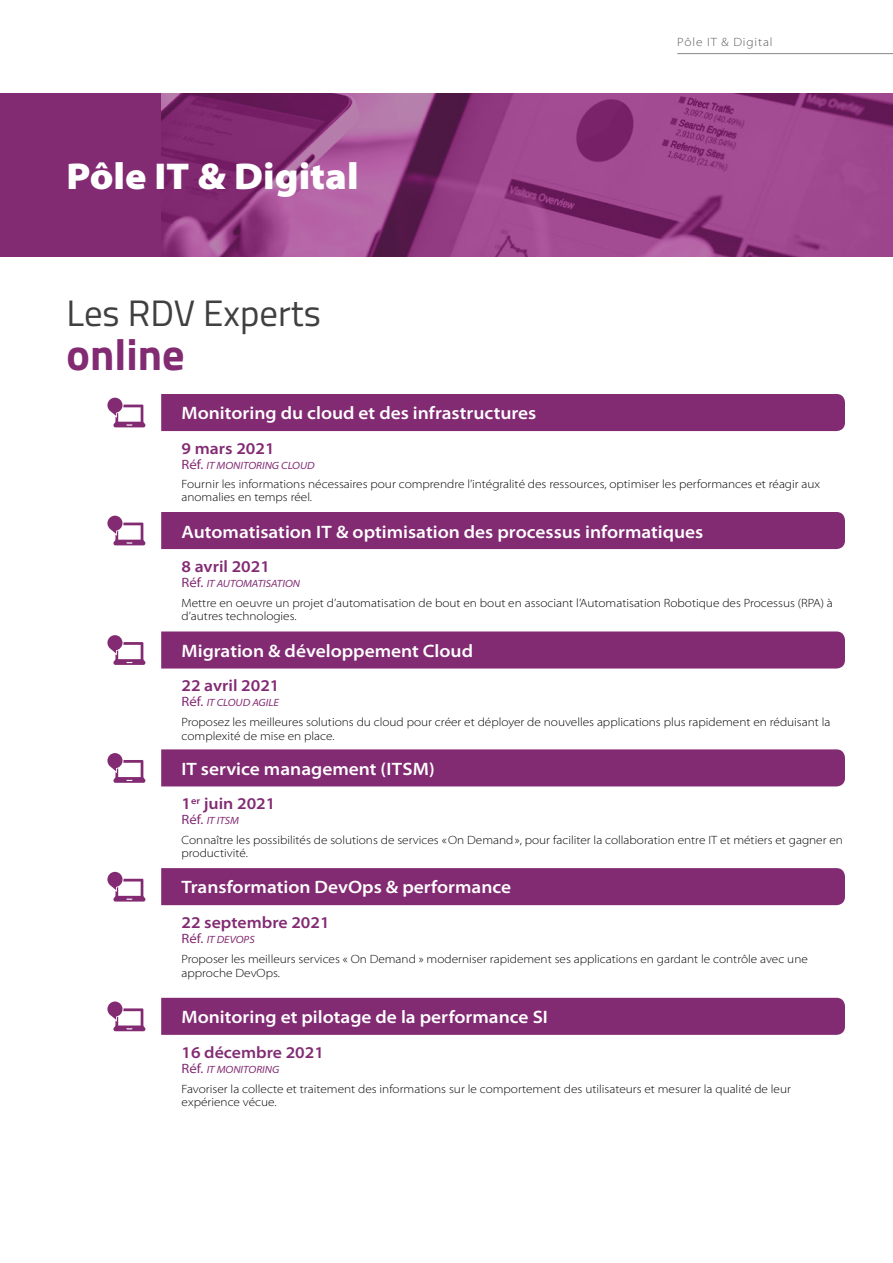
<style>
.page{position:relative;width:893px;height:1263px;background:#fff}
.page>*{position:absolute;margin:0;border:0;box-sizing:border-box;transform-origin:0 0}
.t1{font:700 44.1px "Titillium Web";color:#822a72}
.t2{font:900 semi-expanded 37.5px "Myriad Pro";color:#fff}
.t3{font:36.75px "Titillium Web";color:#404040}
.t4{font:600 semi-expanded 18px "Myriad Pro";color:#fff}
.t5{font:600 semi-expanded 16.5px "Myriad Pro";color:#822a72}
.t6{font:300 semi-expanded 12px/13.5px "Myriad Pro";color:#000}
.t7{font:300 semi-expanded 12px "Myriad Pro";letter-spacing:.075em;color:#58585a}
.t8{font:italic semi-expanded 10.5px "Myriad Pro";color:#822a72}
.s1{font-style:normal;font-size:13.5px}
</style>
<div class="page">
<hr style="left:677px;top:53px;width:216px;height:1px;background:#87888a">
<div style="left:0;top:94px;width:893px;height:163px;background:#822a72"></div>
<img style="left:161px;top:94px;width:732px;height:163px">
<div style="left:161px;top:394px;width:684px;height:37px;background:#822a72"></div>
<div style="left:161px;top:749px;width:684px;height:37px;background:#822a72"></div>
<div style="left:161px;top:868px;width:684px;height:37px;background:#822a72"></div>
<div style="left:161px;top:998px;width:684px;height:37px;background:#822a72"></div>
<svg style="left:107px;top:872px;width:38px;height:29px"></svg>
<svg style="left:107px;top:1001px;width:38px;height:30px"></svg>
<svg style="left:107px;top:753px;width:38px;height:30px"></svg>
<div style="left:161px;top:512px;width:684px;height:37px;background:#822a72"></div>
<svg style="left:107px;top:516px;width:38px;height:29px"></svg>
<div style="left:161px;top:631px;width:684px;height:37px;background:#822a72"></div>
<svg style="left:107px;top:635px;width:38px;height:30px"></svg>
<svg style="left:107px;top:398px;width:38px;height:29px"></svg>
<h2 class="t2" style="left:67px;top:155px;width:293px">Pôle IT &amp; Digital</h2>
<h3 class="t3" style="left:67px;top:286px;width:256px">Les RDV Experts</h3>
<h1 class="t1" style="left:67px;top:321px;width:120px">online</h1>
<h3 class="t4" style="left:182px;top:403px;width:356px">Monitoring du cloud et des infrastructures</h3>
<h3 class="t5" style="left:182px;top:439px;width:95px">9 mars 2021</h3>
<p class="t8" style="left:182px;top:460px;width:135px"><span class="s1">Réf.</span> IT MONITORING CLOUD</p>
<p class="t7" style="left:677px;top:35px;width:97px">Pôle IT &amp; Digital</p>
<p class="t6" style="left:182px;top:477px;width:640px">Fournir les informations nécessaires pour comprendre l’intégralité des ressources, optimiser les performances et réagir aux anomalies en temps réel.</p>
<h3 class="t4" style="left:182px;top:521px;width:523px">Automatisation it &amp; optimisation des processus informatiques</h3>
<h3 class="t5" style="left:182px;top:557px;width:90px">8 avril 2021</h3>
<p class="t8" style="left:182px;top:578px;width:120px"><span class="s1">Réf.</span> IT AUTOMATISATION</p>
<p class="t6" style="left:182px;top:596px;width:653px">Mettre en oeuvre un projet d’automatisation de bout en bout en associant l’Automatisation Robotique des Processus (RPA) à d’autres technologies.</p>
<h3 class="t4" style="left:182px;top:641px;width:293px">Migration &amp; développement Cloud</h3>
<h3 class="t5" style="left:182px;top:677px;width:99px">22 avril 2021</h3>
<p class="t8" style="left:182px;top:697px;width:99px"><span class="s1">Réf.</span> IT CLOUD AGILE</p>
<p class="t6" style="left:182px;top:715px;width:650px">Proposez les meilleures solutions du cloud pour créer et déployer de nouvelles applications plus rapidement en réduisant la complexité de mise en place.</p>
<h3 class="t4" style="left:182px;top:759px;width:255px">IT service management (itsm)</h3>
<h3 class="t5" style="left:182px;top:795px;width:95px">1<sup>er</sup> juin 2021</h3>
<p class="t8" style="left:182px;top:815px;width:59px"><span class="s1">Réf.</span> IT ITSM</p>
<p class="t6" style="left:182px;top:833px;width:663px">Connaître les possibilités de solutions de services «On Demand», pour faciliter la collaboration entre IT et métiers et gagner en productivité.</p>
<h3 class="t4" style="left:182px;top:877px;width:331px">Transformation DevOps &amp; performance</h3>
<h3 class="t5" style="left:182px;top:913px;width:150px">22 septembre 2021</h3>
<p class="t8" style="left:182px;top:934px;width:75px"><span class="s1">Réf.</span> IT DEVOPS</p>
<p class="t6" style="left:182px;top:952px;width:628px">Proposer les meilleurs services « On Demand » moderniser rapidement ses applications en gardant le contrôle avec une approche DevOps.</p>
<h3 class="t4" style="left:182px;top:1007px;width:368px">Monitoring et pilotage de la performance SI</h3>
<h3 class="t5" style="left:182px;top:1043px;width:144px">16 décembre 2021</h3>
<p class="t8" style="left:182px;top:1064px;width:99px"><span class="s1">Réf.</span> IT MONITORING</p>
<p class="t6" style="left:182px;top:1082px;width:611px">Favoriser la collecte et traitement des informations sur le comportement des utilisateurs et mesurer la qualité de leur expérience vécue.</p>
</div>
